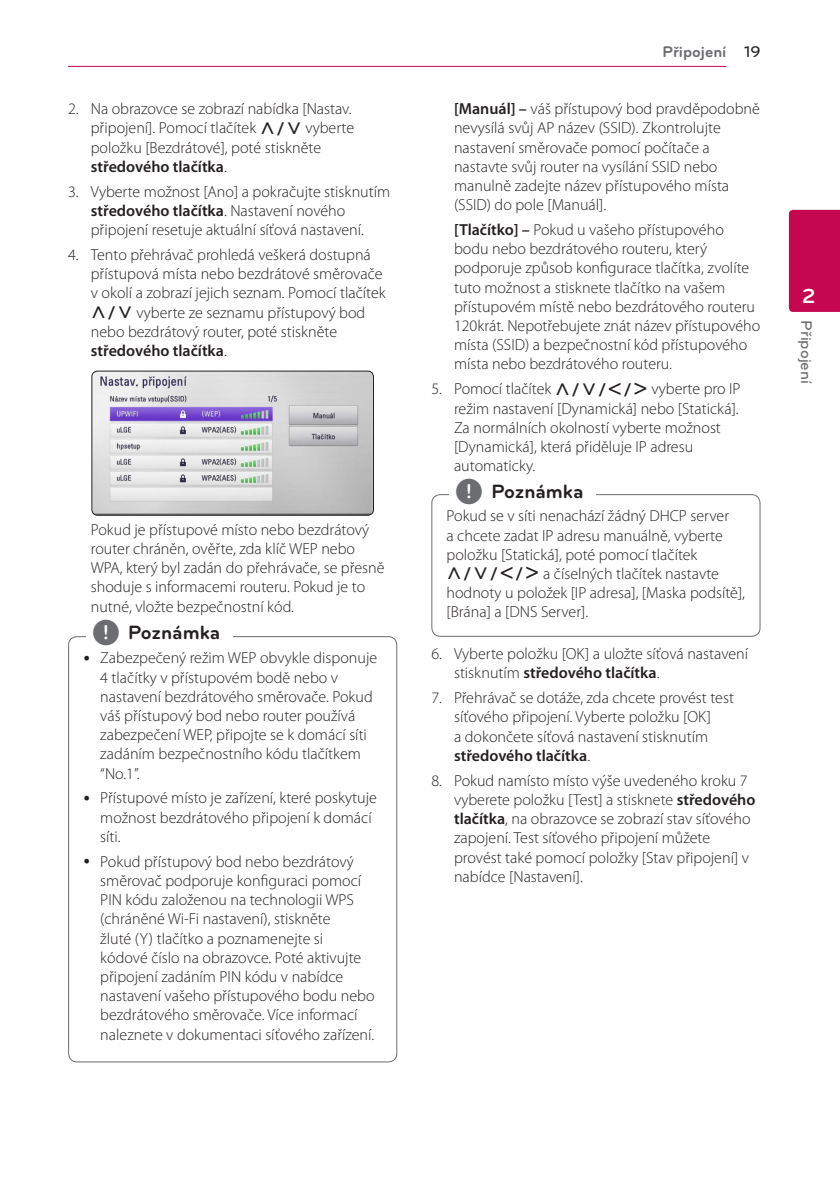
<style>
.page{position:relative;width:840px;height:1191px;background:#fff}
.page>*{position:absolute;margin:0;border:0;box-sizing:border-box;transform-origin:0 0}
.t1{font:700 21px "Bryant LG";color:#fff}
.t2{font:700 20px "Bryant LG";color:#231f20}
.Contents_Text_Sub_Nu{font:300 16px/19.2px "Myriad Pro";color:#231f20}
.Content_text_Num{font:300 16px/19.2px "Myriad Pro";color:#231f20}
.t3{font:700 16px "Bryant LG";color:#6c6d70}
.t4{font:500 16px "Bryant LG";color:#6c6d70}
.s1{font-family:"UPSYS Common";font-weight:400}
.s2{font-weight:600}
.s3{font-family:"UPSYS Common";font-weight:400;font-size:30px;color:#6c6d70}
.s4{font-weight:500;color:#231f20}
</style>
<div class="page">
<hr style="left:68px;top:66px;width:658px;height:1px;background:#c50750">
<div style="left:788px;top:210px;width:51px;height:102px;background:#c50750"></div>
<img style="left:93px;top:372px;width:280px;height:143px">
<div style="left:91px;top:370px;width:283px;height:146px;border:1px solid #231f20;border-radius:6px"></div>
<div style="left:431px;top:494px;width:329px;height:143px;border:1px solid #6c6d70;border-radius:9px"></div>
<div style="left:449px;top:488px;width:146px;height:20px;background:#fff"></div>
<p class="Content_text_Num" style="left:91px;top:99px;width:265px;text-indent:-23px">2. Na obrazovce se zobrazí nabídka [Nastav. připojení]. Pomocí tlačítek <span class="s1">W/S</span> vyberte položku [Bezdrátové], poté stiskněte <span class="s2">středového tlačítka</span>.</p>
<p class="Content_text_Num" style="left:91px;top:181px;width:301px;text-indent:-23px">3. Vyberte možnost [Ano] a pokračujte stisknutím <span class="s2">středového tlačítka</span>. Nastavení nového připojení resetuje aktuální síťová nastavení.</p>
<p class="Content_text_Num" style="left:91px;top:245px;width:296px;text-indent:-23px">4. Tento přehrávač prohledá veškerá dostupná přístupová místa nebo bezdrátové směrovače v okolí a zobrazí jejich seznam. Pomocí tlačítek <span class="s1">W/S</span> vyberte ze seznamu přístupový bod nebo bezdrátový router, poté stiskněte <span class="s2">středového tlačítka</span>.</p>
<p class="Contents_Text_Sub_Nu" style="left:91px;top:520px;width:295px">Pokud je přístupové místo nebo bezdrátový router chráněn, ověřte, zda klíč WEP nebo WPA, který byl zadán do přehrávače, se přesně shoduje s informacemi routeru. Pokud je to nutné, vložte bezpečnostní kód.</p>
<p class="Contents_Text_Sub_Nu" style="left:100px;top:648px;width:278px">Zabezpečený režim WEP obvykle disponuje 4 tlačítky v přístupovém bodě nebo v nastavení bezdrátového směrovače. Pokud váš přístupový bod nebo router používá zabezpečení WEP, připojte se k domácí síti zadáním bezpečnostního kódu tlačítkem “No.1”.</p>
<p class="Contents_Text_Sub_Nu" style="left:100px;top:788px;width:278px">Přístupové místo je zařízení, které poskytuje možnost bezdrátového připojení k domácí síti.</p>
<p class="Contents_Text_Sub_Nu" style="left:100px;top:851px;width:275px">Pokud přístupový bod nebo bezdrátový směrovač podporuje konfiguraci pomocí PIN kódu založenou na technologii WPS (chráněné Wi-Fi nastavení), stiskněte<br>žluté (Y) tlačítko a poznamenejte si kódové číslo na obrazovce. Poté aktivujte připojení zadáním PIN kódu v nabídce nastavení vašeho přístupového bodu nebo bezdrátového směrovače. Více informací naleznete v dokumentaci síťového zařízení.</p>
<p class="t2" style="left:92px;top:620px;width:130px"><span class="s3">,</span> Poznámka</p>
<p class="t3" style="left:662px;top:42px;width:99px">Připojení <span class="s4">19</span></p>
<p class="Contents_Text_Sub_Nu" style="left:454px;top:99px;width:307px"><span class="s2">[Manuál] –</span> váš přístupový bod pravděpodobně nevysílá svůj AP název (SSID). Zkontrolujte nastavení směrovače pomocí počítače a nastavte svůj router na vysílání SSID nebo manulně zadejte název přístupového místa (SSID) do pole [Manuál].</p>
<p class="Contents_Text_Sub_Nu" style="left:454px;top:220px;width:307px"><span class="s2">[Tlačítko] –</span> Pokud u vašeho přístupového bodu nebo bezdrátového routeru, který podporuje způsob konfigurace tlačítka, zvolíte tuto možnost a stisknete tlačítko na vašem přístupovém místě nebo bezdrátového routeru 120krát. Nepotřebujete znát název přístupového místa (SSID) a bezpečnostní kód přístupového místa nebo bezdrátového routeru.</p>
<p class="Content_text_Num" style="left:454px;top:379px;width:288px;text-indent:-23px">5. Pomocí tlačítek <span class="s1">W/S/A/D</span> vyberte pro IP režim nastavení [Dynamická] nebo [Statická].<br>Za normálních okolností vyberte možnost [Dynamická], která přiděluje IP adresu automaticky.</p>
<p class="Contents_Text_Sub_Nu" style="left:446px;top:506px;width:300px">Pokud se v síti nenachází žádný DHCP server<br>a chcete zadat IP adresu manuálně, vyberte položku [Statická], poté pomocí tlačítek <span class="s1">W/S/A/D</span> a číselných tlačítek nastavte hodnoty u položek [IP adresa], [Maska podsítě], [Brána] a [DNS Server].</p>
<p class="t2" style="left:454px;top:479px;width:130px"><span class="s3">,</span> Poznámka</p>
<p class="Content_text_Num" style="left:454px;top:644px;width:295px;text-indent:-23px">6. Vyberte položku [OK] a uložte síťová nastavení stisknutím <span class="s2">středového tlačítka</span>.</p>
<p class="Content_text_Num" style="left:454px;top:688px;width:281px;text-indent:-23px">7. Přehrávač se dotáže, zda chcete provést test síťového připojení. Vyberte položku [OK]<br>a dokončete síťová nastavení stisknutím <span class="s2">středového tlačítka</span>.</p>
<p class="Content_text_Num" style="left:454px;top:770px;width:303px;text-indent:-23px">8. Pokud namísto místo výše uvedeného kroku 7 vyberete položku [Test] a stisknete <span class="s2">středového tlačítka</span>, na obrazovce se zobrazí stav síťového zapojení. Test síťového připojení můžete provést také pomocí položky [Stav připojení] v nabídce [Nastavení].</p>
<h1 class="t1" style="left:801px;top:283px;width:15px">2</h1>
<p class="t4" style="left:815px;top:320px;width:65px;rotate:90deg">Připojení</p>
</div>
